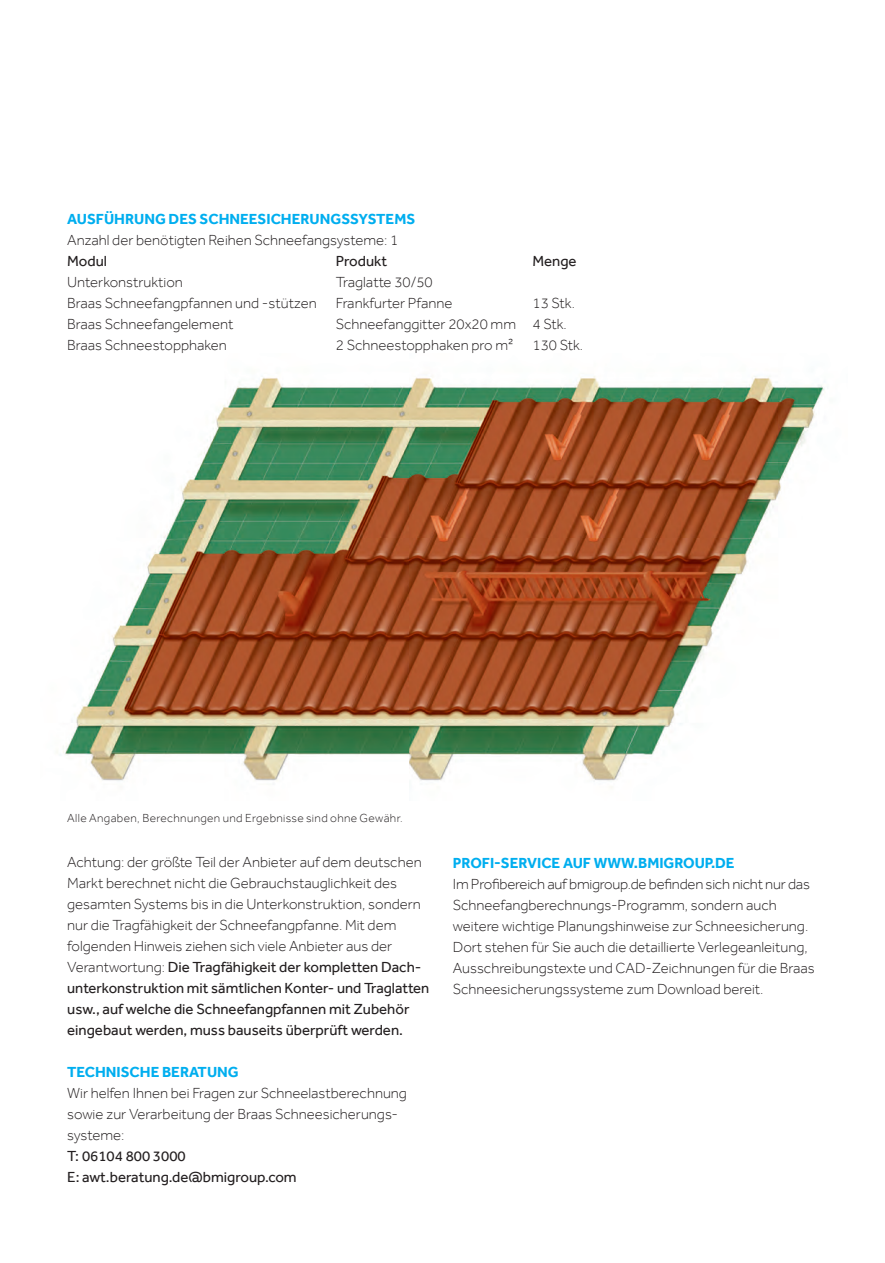
<style>
.page{position:relative;width:885px;height:1263px;background:#fff}
.page>*{position:absolute;margin:0;border:0;box-sizing:border-box;transform-origin:0 0}
.t1{font:300 15px/21px "Effra";color:#231f20}
.t2{font:700 15px "Effra";color:#00aeef}
.t3{font:15px/21px "Effra";color:#231f20}
.t4{font:300 12px "Effra";letter-spacing:.03em;color:#231f20}
.s1{font-weight:400}
</style>
<div class="page">
<img style="left:57px;top:376px;width:768px;height:412px">
<p class="t2" style="left:67px;top:210px;width:349px">AUSFÜHRUNG DES SCHNEESICHERUNGSSYSTEMS</p>
<p class="t1" style="left:67px;top:230px;width:332px">Anzahl der benötigten Reihen Schneefangsysteme: 1</p>
<p class="t3" style="left:67px;top:251px;width:41px">Modul</p>
<p class="t3" style="left:336px;top:251px;width:53px">Produkt</p>
<p class="t3" style="left:532px;top:251px;width:46px">Menge</p>
<p class="t1" style="left:67px;top:272px;width:117px">Unterkonstruktion</p>
<p class="t1" style="left:336px;top:272px;width:98px">Traglatte 30/50</p>
<p class="t1" style="left:67px;top:293px;width:251px">Braas Schneefangpfannen und -stützen</p>
<p class="t1" style="left:336px;top:293px;width:118px">Frankfurter Pfanne</p>
<p class="t1" style="left:532px;top:293px;width:44px">13 Stk.</p>
<p class="t1" style="left:67px;top:314px;width:168px">Braas Schneefangelement</p>
<p class="t1" style="left:336px;top:314px;width:232px">Schneefanggitter 20x20 mm 4 Stk.</p>
<p class="t1" style="left:67px;top:335px;width:161px">Braas Schneestopphaken</p>
<p class="t1" style="left:336px;top:335px;width:179px">2 Schneestopphaken pro m²</p>
<p class="t1" style="left:532px;top:335px;width:52px">130 Stk.</p>
<p class="t4" style="left:67px;top:810px;width:337px">Alle Angaben, Berechnungen und Ergebnisse sind ohne Gewähr.</p>
<p class="t1" style="left:67px;top:852px;width:363px">Achtung: der größte Teil der Anbieter auf dem deutschen Markt berechnet nicht die Gebrauchstauglichkeit des gesamten Systems bis in die Unterkonstruktion, sondern nur die Tragfähigkeit der Schneefangpfanne. Mit dem folgenden Hinweis ziehen sich viele Anbieter aus der Verantwortung: <span class="s1">Die Tragfähigkeit der kompletten Dach&shy;unterkonstruktion mit sämtlichen Konter- und Traglatten usw., auf welche die Schneefangpfannen mit Zubehör eingebaut werden, muss bauseits überprüft werden.</span></p>
<p class="t2" style="left:67px;top:1063px;width:173px">TECHNISCHE BERATUNG</p>
<p class="t1" style="left:67px;top:1083px;width:341px">Wir helfen Ihnen bei Fragen zur Schneelastberechnung sowie zur Verarbeitung der Braas Schneesicherungs&shy;systeme:</p>
<p class="t3" style="left:67px;top:1146px;width:231px">T: 06104 800 3000<br>E: awt.beratung.de@bmigroup.com</p>
<p class="t2" style="left:453px;top:854px;width:283px">PROFI-SERVICE AUF WWW.BMIGROUP.DE</p>
<p class="t1" style="left:453px;top:873px;width:363px">Im Profibereich auf bmigroup.de befinden sich nicht nur das Schneefangberechnungs-Programm, sondern auch weitere wichtige Planungshinweise zur Schneesicherung.<br>Dort stehen für Sie auch die detaillierte Verlegeanleitung, Ausschreibungstexte und CAD-Zeichnungen für die Braas Schneesicherungssysteme zum Download bereit.</p>
</div>
